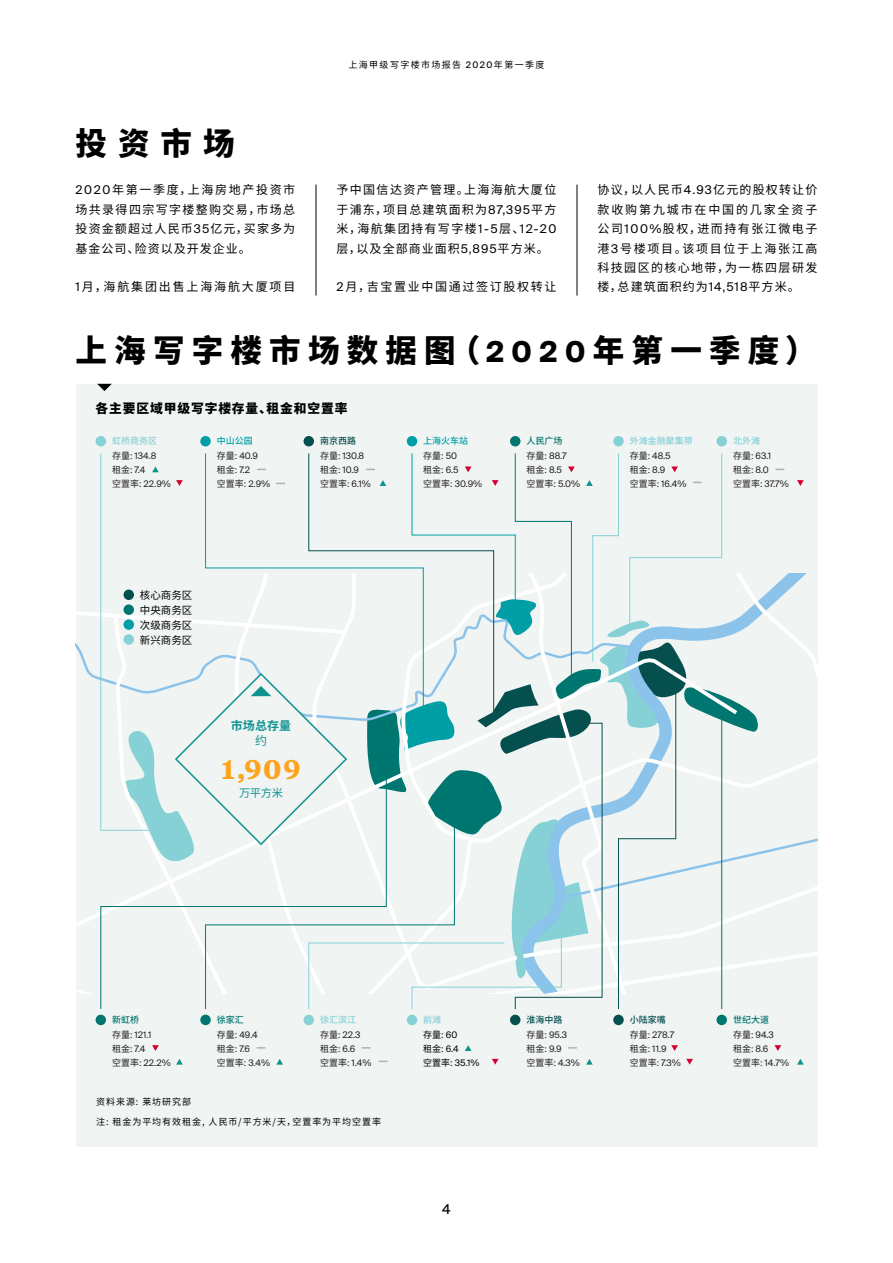
<style>
.page{position:relative;width:893px;height:1263px;background:#fff}
.page>*{position:absolute;margin:0;border:0;box-sizing:border-box;transform-origin:0 0}
.t1{font:900 31.5px "Noto Sans CJ Ksc";letter-spacing:.23em;color:#000}
.t2{font:700 27px "Tiempos Text";color:#ffa31c}
.t3{font:13.5px "Suisse Intl";color:#000}
.t4{font:900 12.75px "Noto Sans CJ Ksc";letter-spacing:.07em;color:#000}
.t5{font:12px/19.5px "Noto Sans CJ Ksc";letter-spacing:.115em;color:#000;text-align:justify}
.t6{font:12px "Noto Sans CJ Ksc";letter-spacing:.155em;color:#000}
.t7{font:12px "Noto Sans CJ Ksc";letter-spacing:.14em;color:#000}
.t8{font:700 12px "Noto Sans CJ Ksc";letter-spacing:.01em;color:#0e9390}
.t9{font:12px "Noto Sans CJ Ksc";color:#0e9390}
.t10{font:11.25px "Noto Sans CJ Ksc";color:#0e9390}
.t11{font:10.5px/15px "Noto Sans CJ Ksc";color:#000;text-align:justify}
.t12{font:9px/13.8px "Suisse Intl";color:#231f20}
.t13{font:9px/13.8px "Noto Sans CJ Ksc";color:#231f20}
.t14{font:9px/14.9px "Noto Sans CJ Ksc";letter-spacing:.105em;color:#000}
.t15{font:9px "Noto Sans CJ Ksc";letter-spacing:.15em;color:#000}
.t16{font:500 9px "Noto Sans CJ Ksc";color:#85d1d6}
.t17{font:500 9px "Noto Sans CJ Ksc";color:#007671}
.t18{font:500 9px/14.9px "Noto Sans CJ Ksc";color:#009fa6}
.t19{font:500 9px "Noto Sans CJ Ksc";color:#054f4f}
.t20{font:9px "Suisse Intl";color:#000}
.s1{font-family:"Suisse Intl"}
.s2{font-family:"Suisse BP Intl";font-weight:700}
.s3{font-family:"Noto Sans CJ Ksc"}
.s4{font-weight:400;color:#231f20}
.s5{font-family:"Suisse Intl";font-weight:400;color:#231f20}
.s6{font-weight:500;color:#85d1d6}
</style>
<div class="page">
<hr style="left:316px;top:185px;width:1px;height:111px;background:#000">
<hr style="left:577px;top:185px;width:1px;height:111px;background:#000">
<div style="left:76px;top:384px;width:741px;height:762px;background:#f0f4f3"></div>
<svg style="left:97px;top:384px;width:15px;height:7px"></svg>
<div style="left:613px;top:436px;width:11px;height:10px;background:#85d1d6;border-radius:50%"></div>
<div style="left:510px;top:436px;width:10px;height:10px;background:#007671;border-radius:50%"></div>
<div style="left:407px;top:436px;width:10px;height:10px;background:#009fa6;border-radius:50%"></div>
<div style="left:304px;top:436px;width:10px;height:10px;background:#054f4f;border-radius:50%"></div>
<div style="left:96px;top:436px;width:10px;height:10px;background:#85d1d6;border-radius:50%"></div>
<div style="left:200px;top:436px;width:11px;height:10px;background:#009fa6;border-radius:50%"></div>
<div style="left:716px;top:436px;width:11px;height:10px;background:#85d1d6;border-radius:50%"></div>
<svg style="left:671px;top:1045px;width:7px;height:6px"></svg>
<div style="left:613px;top:1015px;width:11px;height:10px;background:#054f4f;border-radius:50%"></div>
<svg style="left:686px;top:1059px;width:7px;height:6px"></svg>
<div style="left:510px;top:1015px;width:10px;height:10px;background:#054f4f;border-radius:50%"></div>
<svg style="left:586px;top:1059px;width:7px;height:6px"></svg>
<svg style="left:465px;top:1045px;width:6px;height:6px"></svg>
<div style="left:407px;top:1015px;width:10px;height:10px;background:#85d1d6;border-radius:50%"></div>
<svg style="left:378px;top:1060px;width:10px;height:2px"></svg>
<svg style="left:492px;top:1059px;width:7px;height:6px"></svg>
<div style="left:304px;top:1015px;width:10px;height:10px;background:#85d1d6;border-radius:50%"></div>
<svg style="left:152px;top:1045px;width:7px;height:6px"></svg>
<div style="left:96px;top:1015px;width:10px;height:10px;background:#007671;border-radius:50%"></div>
<svg style="left:176px;top:1059px;width:7px;height:6px"></svg>
<div style="left:200px;top:1015px;width:11px;height:10px;background:#007671;border-radius:50%"></div>
<svg style="left:276px;top:1059px;width:7px;height:6px"></svg>
<svg style="left:774px;top:1045px;width:7px;height:6px"></svg>
<div style="left:716px;top:1015px;width:11px;height:10px;background:#007671;border-radius:50%"></div>
<svg style="left:797px;top:1059px;width:7px;height:6px"></svg>
<svg style="left:76px;top:453px;width:741px;height:556px"></svg>
<h1 class="t1" style="left:76px;top:126px;width:161px">投资市场</h1>
<p class="t5" style="left:76px;top:180px;width:221px"><span class="s1">2020</span>年第一季度，上海房地产投资市场共录得四宗写字楼整购交易，市场总投资金额超过人民币<span class="s1">35</span>亿元，买家多为基金公司、险资以及开发企业。</p>
<p class="t6" style="left:76px;top:280px;width:221px"><span class="s1">1</span>月，海航集团出售上海海航大厦项目</p>
<p class="t15" style="left:349px;top:60px;width:197px">上海甲级写字楼市场报告 <span class="s1">2020</span>年第一季度</p>
<p class="t5" style="left:337px;top:180px;width:221px">予中国信达资产管理。上海海航大厦位于浦东，项目总建筑面积为<span class="s1">87,395</span>平方米，海航集团持有写字楼<span class="s1">1-5</span>层、<span class="s1">12-20</span>层，以及全部商业面积<span class="s1">5,895</span>平方米。</p>
<p class="t7" style="left:337px;top:280px;width:221px"><span class="s1">2</span>月，吉宝置业中国通过签订股权转让</p>
<p class="t5" style="left:598px;top:180px;width:221px">协议，以人民币<span class="s1">4.93</span>亿元的股权转让价款收购第九城市在中国的几家全资子公司<span class="s1">100%</span>股权，进而持有张江微电子港<span class="s1">3</span>号楼项目。该项目位于上海张江高科技园区的核心地带，为一栋四层研发楼，总建筑面积约为<span class="s1">14,518</span>平方米。</p>
<h1 class="t1" style="left:76px;top:332px;width:743px">上海写字楼市场数据图（<span class="s2">2020</span>年第一季度）</h1>
<p class="t4" style="left:96px;top:401px;width:253px">各主要区域甲级写字楼存量、租金和空置率</p>
<p class="t16" style="left:112px;top:436px;width:46px">虹桥商务区</p>
<p class="t12" style="left:112px;top:449px;width:46px"><span class="s3">存量:</span> 134.8</p>
<p class="t13" style="left:112px;top:463px;width:35px">租金: <span class="s1">7.4</span></p>
<p class="t12" style="left:112px;top:477px;width:60px"><span class="s3">空置率:</span> 22.9%</p>
<p class="t18" style="left:217px;top:434px;width:37px">中山公园</p>
<p class="t12" style="left:217px;top:449px;width:43px"><span class="s3">存量:</span> 40.9</p>
<p class="t13" style="left:217px;top:463px;width:55px">租金: <span class="s1">7.2<br></span>空置率: <span class="s1">2.9%</span></p>
<p class="t19" style="left:320px;top:436px;width:37px">南京西路</p>
<p class="t12" style="left:320px;top:449px;width:46px"><span class="s3">存量:</span> 130.8<span class="s3">租金:</span> 10.9</p>
<p class="t13" style="left:320px;top:477px;width:52px">空置率: <span class="s1">6.1%</span></p>
<p class="t11" style="left:140px;top:587px;width:54px">核心商务区中央商务区次级商务区新兴商务区</p>
<p class="t8" style="left:231px;top:719px;width:62px">市场总存量</p>
<p class="t9" style="left:255px;top:734px;width:13px">约</p>
<h2 class="t2" style="left:222px;top:751px;width:80px">1,909</h2>
<p class="t10" style="left:239px;top:787px;width:45px">万平方米</p>
<p class="t18" style="left:423px;top:434px;width:46px">上海火车站<span class="s4">存量:</span> <span class="s5">50</span></p>
<p class="t13" style="left:423px;top:463px;width:37px">租金: <span class="s1">6.5</span></p>
<p class="t12" style="left:423px;top:477px;width:60px"><span class="s3">空置率:</span> 30.9%</p>
<p class="t17" style="left:527px;top:436px;width:37px">人民广场</p>
<p class="t12" style="left:527px;top:449px;width:42px"><span class="s3">存量:</span> 88.7</p>
<p class="t13" style="left:527px;top:463px;width:55px">租金: <span class="s1">8.5<br></span>空置率: <span class="s1">5.0%</span></p>
<p class="t16" style="left:630px;top:436px;width:64px">外滩金融聚集带</p>
<p class="t12" style="left:630px;top:449px;width:42px"><span class="s3">存量:</span> 48.5</p>
<p class="t13" style="left:630px;top:463px;width:37px">租金: <span class="s1">8.9</span></p>
<p class="t12" style="left:630px;top:477px;width:58px"><span class="s3">空置率:</span> 16.4%</p>
<p class="t16" style="left:733px;top:436px;width:28px">北外滩</p>
<p class="t12" style="left:733px;top:449px;width:40px"><span class="s3">存量:</span> 63.1</p>
<p class="t13" style="left:733px;top:463px;width:37px">租金: <span class="s1">8.0</span></p>
<p class="t12" style="left:733px;top:477px;width:57px"><span class="s3">空置率:</span> 37.7%</p>
<p class="t17" style="left:112px;top:1015px;width:28px">新虹桥</p>
<p class="t12" style="left:112px;top:1028px;width:41px"><span class="s3">存量:</span> 121.1</p>
<p class="t13" style="left:112px;top:1042px;width:35px">租金: <span class="s1">7.4</span></p>
<p class="t12" style="left:112px;top:1055px;width:60px"><span class="s3">空置率:</span> 22.2%</p>
<p class="t17" style="left:217px;top:1015px;width:28px">徐家汇</p>
<p class="t12" style="left:217px;top:1028px;width:42px"><span class="s3">存量:</span> 49.4</p>
<p class="t13" style="left:217px;top:1042px;width:55px">租金: <span class="s1">7.6<br></span>空置率: <span class="s1">3.4%</span></p>
<p class="t16" style="left:320px;top:1015px;width:37px">徐汇滨江</p>
<p class="t12" style="left:320px;top:1028px;width:42px"><span class="s3">存量:</span> 22.3</p>
<p class="t13" style="left:320px;top:1042px;width:53px">租金: <span class="s1">6.6<br></span>空置率: <span class="s1">1.4%</span></p>
<p class="t14" style="left:96px;top:1094px;width:96px">资料来源: 莱坊研究部</p>
<p class="t14" style="left:96px;top:1114px;width:286px">注: 租金为平均有效租金, 人民币/平方米/天，空置率为平均空置率</p>
<p class="t14" style="left:423px;top:1012px;width:35px"><span class="s6">前滩<br></span>存量: <span class="s1">60</span></p>
<p class="t14" style="left:423px;top:1041px;width:37px">租金: <span class="s1">6.4</span></p>
<p class="t20" style="left:423px;top:1057px;width:58px"><span class="s3">空置率:</span> 35.1%</p>
<p class="t3" style="left:442px;top:1202px;width:10px">4</p>
<p class="t19" style="left:527px;top:1015px;width:37px">淮海中路</p>
<p class="t12" style="left:527px;top:1028px;width:42px"><span class="s3">存量:</span> 95.3</p>
<p class="t13" style="left:527px;top:1042px;width:55px">租金: <span class="s1">9.9<br></span>空置率: <span class="s1">4.3%</span></p>
<p class="t19" style="left:630px;top:1015px;width:37px">小陆家嘴</p>
<p class="t12" style="left:630px;top:1028px;width:46px"><span class="s3">存量:</span> 278.7<span class="s3">租金:</span> 11.9</p>
<p class="t13" style="left:630px;top:1055px;width:53px">空置率: <span class="s1">7.3%</span></p>
<p class="t17" style="left:733px;top:1015px;width:37px">世纪大道</p>
<p class="t12" style="left:733px;top:1028px;width:42px"><span class="s3">存量:</span> 94.3</p>
<p class="t13" style="left:733px;top:1042px;width:37px">租金: <span class="s1">8.6</span></p>
<p class="t12" style="left:733px;top:1055px;width:58px"><span class="s3">空置率:</span> 14.7%</p>
</div>
